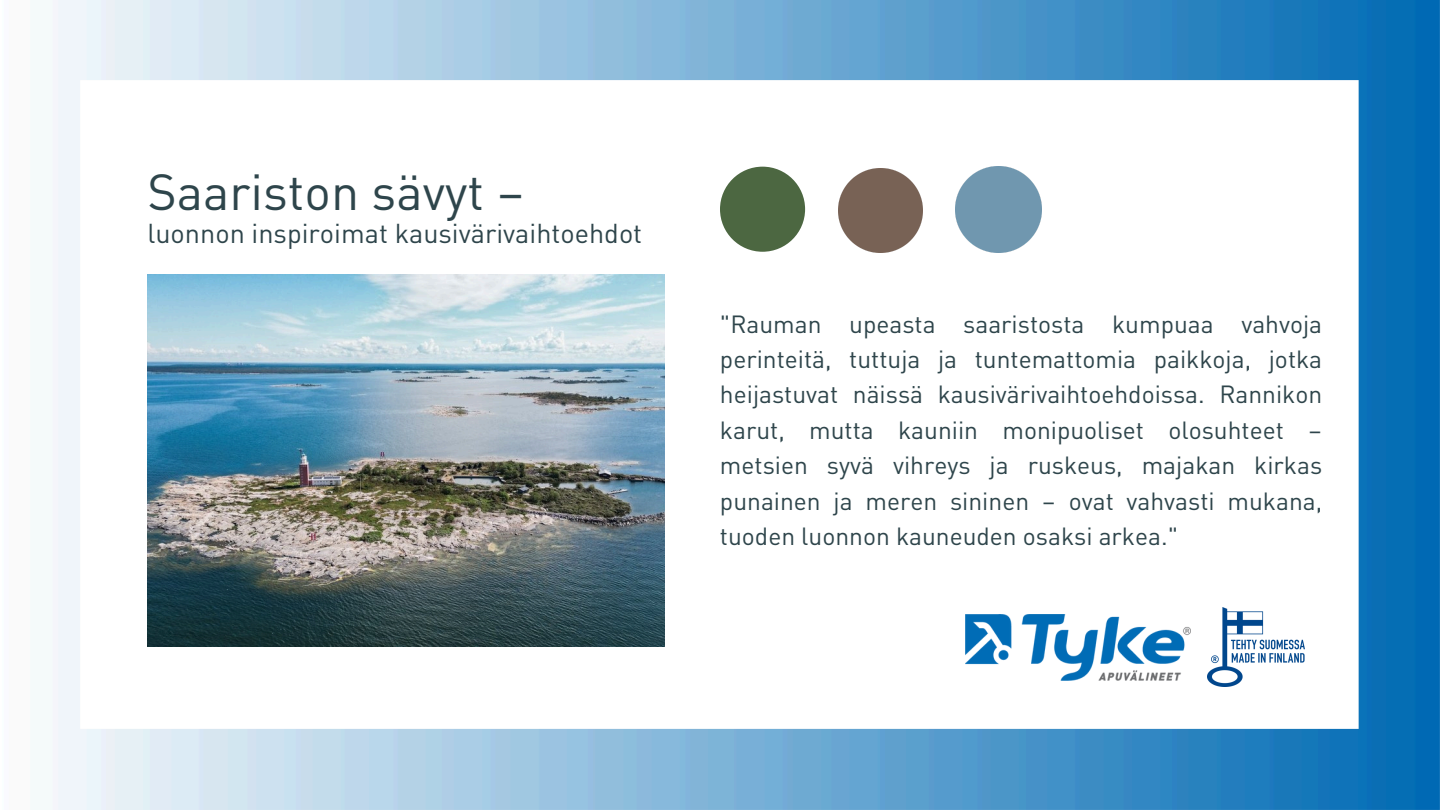
<style>
.page{position:relative;width:1440px;height:810px;background:#fff}
.page>*{position:absolute;margin:0;border:0;box-sizing:border-box;transform-origin:0 0}
.t1{font:50px "DIN Arabic";color:#2e454b}
.t2{font:27px "DIN Arabic";color:#2e454b}
.t3{font:24.6px/35.5px "DIN Arabic";color:#2e454b;text-align:justify}
</style>
<div class="page">
<img style="left:58px;top:0;width:1382px;height:810px">
<img style="left:147px;top:275px;width:517px;height:372px">
<img style="left:838px;top:168px;width:84px;height:84px">
<img style="left:956px;top:167px;width:86px;height:86px">
<div style="left:720px;top:167px;width:85px;height:85px;background:#4c6741;border-radius:50%"></div>
<img style="left:966px;top:614px;width:225px;height:66px">
<img style="left:1207px;top:607px;width:98px;height:80px">
<h1 class="t1" style="left:147px;top:172px;width:379px">Saariston sävyt –</h1>
<h1 class="t2" style="left:147px;top:223px;width:496px">luonnon inspiroimat kausivärivaihtoehdot</h1>
<p class="t3" style="left:720px;top:308px;width:604px">"Rauman upeasta saaristosta kumpuaa vahvoja perinteitä, tuttuja ja tuntemattomia paikkoja, jotka heijastuvat näissä kausivärivaihtoehdoissa. Rannikon karut, mutta kauniin monipuoliset olosuhteet – metsien syvä vihreys ja ruskeus, majakan kirkas punainen ja meren sininen – ovat vahvasti mukana, tuoden luonnon kauneuden osaksi arkea."</p>
</div>
